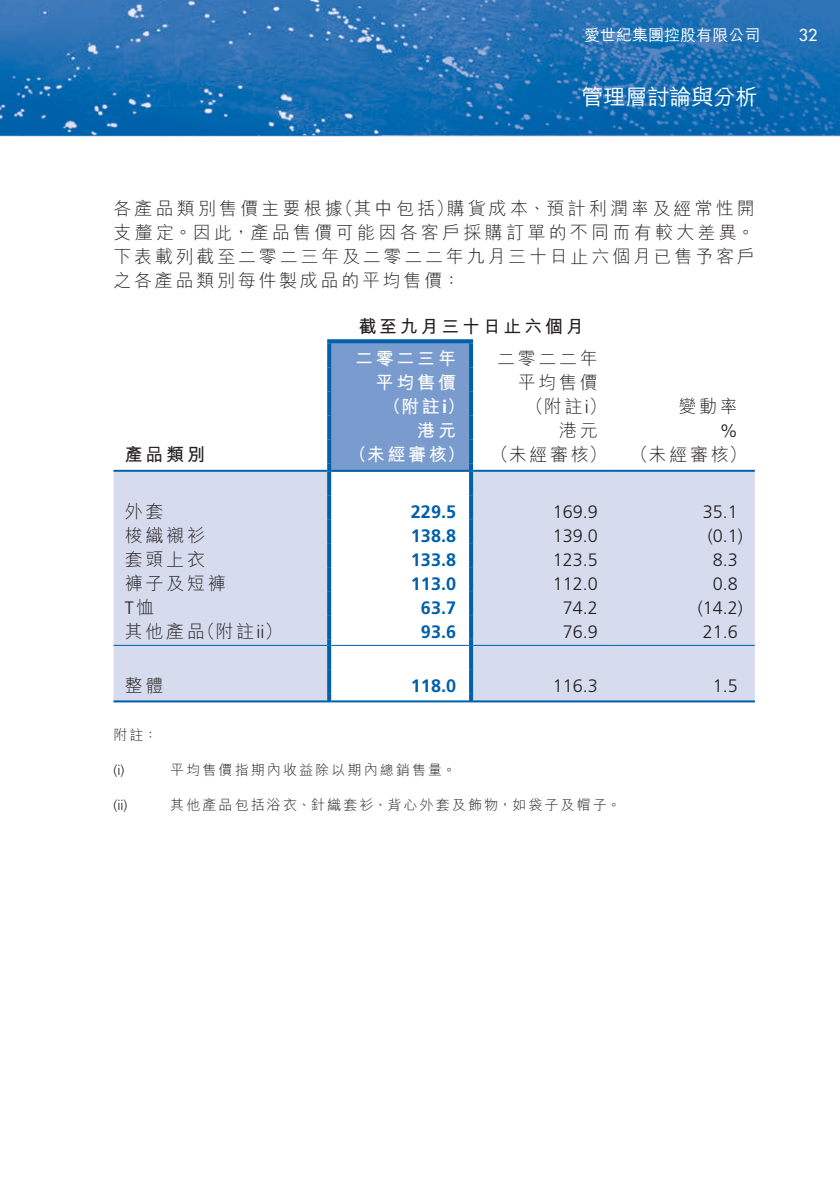
<style>
.page{position:relative;width:840px;height:1191px;background:#fff}
.page>*{position:absolute;margin:0;border:0;box-sizing:border-box;transform-origin:0 0}
.t1{font:500 22px "M Hei HK";color:#fff}
._00_Body_text{font:300 18px/24px "M Hei HK";letter-spacing:.155em;color:#231f20}
._50_Table_Body{font:300 18px "Frutiger LT Std";color:#231f20}
._50_Table_Body-2{font:300 18px "M Hei HK";letter-spacing:.15em;color:#231f20}
._50_Table_Body-3{font:700 18px "Frutiger LT Std";color:#0060aa}
._50_Table_Body-4{font:700 18px "M Hei HK";letter-spacing:.15em;color:#fff}
._00_Body_text-2{font:300 18px "M Hei HK";letter-spacing:.175em;color:#231f20}
._50_Table_Body-5{font:700 18px "M Hei HK";letter-spacing:.15em;color:#231f20}
.t2{font:500 16px "M Hei HK";color:#fff}
.t3{font:500 16px "Futura Std";color:#fff}
._10_Notes_text{font:300 14px "M Hei HK";letter-spacing:.15em;color:#231f20}
._10_Notes_text-2{font:300 14px "Frutiger LT Std";color:#231f20}
.s1{font-family:"Frutiger LT Std"}
.s2{font-family:"M Hei HK"}
</style>
<div class="page">
<img style="left:0;top:0;width:839px;height:703px">
<div style="left:113px;top:472px;width:641px;height:228px;background:#d6dcee"></div>
<svg style="left:327px;top:339px;width:146px;height:2px"></svg>
<svg style="left:327px;top:341px;width:146px;height:361px"></svg>
<hr style="left:113px;top:470px;width:214px;height:2px;background:#0060aa">
<hr style="left:331px;top:470px;width:138px;height:2px;background:#0060aa">
<hr style="left:473px;top:470px;width:139px;height:2px;background:#0060aa">
<hr style="left:612px;top:470px;width:142px;height:2px;background:#0060aa">
<hr style="left:113px;top:645px;width:214px;height:1px;background:#0060aa">
<hr style="left:331px;top:645px;width:138px;height:1px;background:#0060aa">
<hr style="left:473px;top:645px;width:139px;height:1px;background:#0060aa">
<hr style="left:612px;top:645px;width:142px;height:1px;background:#0060aa">
<hr style="left:113px;top:700px;width:214px;height:2px;background:#0060aa">
<hr style="left:331px;top:700px;width:138px;height:2px;background:#0060aa">
<hr style="left:473px;top:700px;width:139px;height:2px;background:#0060aa">
<hr style="left:612px;top:700px;width:142px;height:2px;background:#0060aa">
<p class="t2" style="left:584px;top:23px;width:177px">愛世紀集團控股有限公司</p>
<p class="t1" style="left:581px;top:81px;width:177px">管理層討論與分析</p>
<p class="_00_Body_text" style="left:113px;top:196px;width:642px">各產品類別售價主要根 （據 其中包括）<br>支釐定。因此，產品售價可能因各客戶採購訂單的不同而有較大差異。下表載列截至二零二三年及二零二二年九月三十日止六個月已售予客戶之各產品類別每件製成品的平均售價：</p>
<p class="_50_Table_Body-5" style="left:358px;top:313px;width:226px">截至九月三十日止六個月</p>
<p class="_50_Table_Body-2" style="left:496px;top:349px;width:102px">二零二二年</p>
<p class="_00_Body_text-2" style="left:446px;top:199px;width:309px">購貨成本、預計利潤率及經常性開</p>
<p class="_50_Table_Body-4" style="left:355px;top:345px;width:102px">二零二三年</p>
<p class="_50_Table_Body-4" style="left:375px;top:369px;width:82px">平均售價</p>
<p class="_50_Table_Body-2" style="left:517px;top:373px;width:82px">平均售價</p>
<p class="_50_Table_Body-4" style="left:383px;top:393px;width:83px">（附註<span class="s1">i</span>）</p>
<p class="_50_Table_Body-2" style="left:525px;top:397px;width:82px">（附註<span class="s1">i</span>）</p>
<p class="_50_Table_Body-2" style="left:678px;top:397px;width:61px">變動率</p>
<p class="_50_Table_Body-4" style="left:417px;top:417px;width:40px">港元</p>
<p class="_50_Table_Body-2" style="left:559px;top:421px;width:40px">港元</p>
<p class="_50_Table_Body" style="left:719px;top:420px;width:19px">%</p>
<p class="_50_Table_Body-5" style="left:125px;top:441px;width:82px">產品類別</p>
<p class="_50_Table_Body-4" style="left:348px;top:441px;width:118px">（未經審核）</p>
<p class="_50_Table_Body-2" style="left:490px;top:445px;width:118px">（未經審核）</p>
<p class="_50_Table_Body-2" style="left:630px;top:445px;width:118px">（未經審核(</p>
<p class="_50_Table_Body-2" style="left:125px;top:502px;width:40px">外套</p>
<p class="_50_Table_Body-3" style="left:411px;top:501px;width:47px">229.5</p>
<p class="_50_Table_Body" style="left:552px;top:501px;width:47px">169.9</p>
<p class="_50_Table_Body" style="left:702px;top:501px;width:37px">35.1</p>
<p class="_50_Table_Body-2" style="left:125px;top:526px;width:82px">梭織襯衫</p>
<p class="_50_Table_Body-3" style="left:411px;top:525px;width:47px">138.8</p>
<p class="_50_Table_Body" style="left:552px;top:525px;width:47px">139.0</p>
<p class="_50_Table_Body" style="left:707px;top:525px;width:37px">)0.1(</p>
<p class="_50_Table_Body-2" style="left:125px;top:550px;width:82px">套頭上衣</p>
<p class="_50_Table_Body-3" style="left:411px;top:549px;width:47px">133.8</p>
<p class="_50_Table_Body" style="left:552px;top:549px;width:47px">123.5</p>
<p class="_50_Table_Body" style="left:712px;top:549px;width:27px">8.3</p>
<p class="_50_Table_Body-2" style="left:125px;top:574px;width:102px">褲子及短褲</p>
<p class="_50_Table_Body-3" style="left:411px;top:573px;width:47px">113.0</p>
<p class="_50_Table_Body" style="left:552px;top:573px;width:47px">112.0</p>
<p class="_50_Table_Body" style="left:712px;top:573px;width:27px">0.8</p>
<p class="_50_Table_Body" style="left:125px;top:597px;width:31px">T<span class="s2">恤</span></p>
<p class="_50_Table_Body-3" style="left:421px;top:597px;width:37px">63.7</p>
<p class="_50_Table_Body" style="left:562px;top:597px;width:37px">74.2</p>
<p class="_50_Table_Body" style="left:697px;top:597px;width:47px">)14.2(</p>
<p class="_50_Table_Body-2" style="left:197px;top:622px;width:86px">（附註<span class="s1">ii</span>）</p>
<p class="_50_Table_Body-2" style="left:125px;top:622px;width:82px">其他產品</p>
<p class="_50_Table_Body-3" style="left:421px;top:621px;width:37px">93.6</p>
<p class="_50_Table_Body" style="left:562px;top:621px;width:37px">76.9</p>
<p class="_50_Table_Body" style="left:702px;top:621px;width:37px">21.6</p>
<p class="_50_Table_Body-2" style="left:125px;top:676px;width:40px">整體</p>
<p class="_10_Notes_text" style="left:113px;top:727px;width:46px">附註：</p>
<p class="_50_Table_Body-3" style="left:411px;top:675px;width:47px">118.0</p>
<p class="_50_Table_Body" style="left:552px;top:675px;width:47px">116.3</p>
<p class="_50_Table_Body" style="left:712px;top:675px;width:27px">1.5</p>
<p class="_10_Notes_text-2" style="left:113px;top:762px;width:12px">)i(</p>
<p class="_10_Notes_text" style="left:170px;top:762px;width:287px">平均售價指期內收益除以期內總銷售量。</p>
<p class="_10_Notes_text-2" style="left:113px;top:797px;width:15px">)i i(</p>
<p class="_10_Notes_text" style="left:170px;top:797px;width:452px">其他產品包括浴衣、針織套衫、背心外套及飾物，如袋子及帽子。</p>
<p class="t3" style="left:798px;top:25px;width:20px">32</p>
</div>
